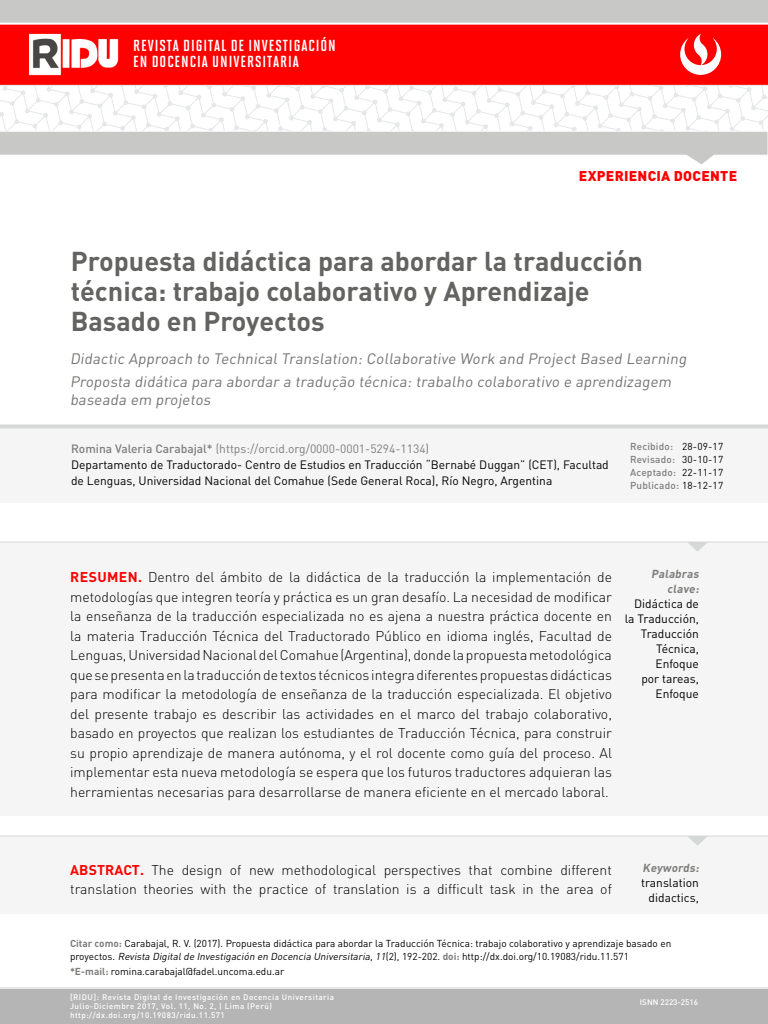
<style>
.page{position:relative;width:768px;height:1024px;background:#fff}
.page>*{position:absolute;margin:0;border:0;box-sizing:border-box;transform-origin:0 0}
.Titulo_1{font:700 27px/30px "DIN Pro";color:#636361}
.t1{font:16px "Solano Gothic MVB Std Bd Cap";letter-spacing:.06em;color:#fff}
.Titulo_2{font:15px/18px "DIN Pro";color:#767574}
.Texto_1{font:300 14px/19.5px "DIN Pro";color:#000;text-align:justify}
.Texto_1-2{font:900 14px "DIN Pro";letter-spacing:.02em;color:#fe0000}
.Autor{font:12px/16px "DIN Pro";color:#000}
.Palabras_clave{font:12px/15px "DIN Pro";color:#000;text-align:right}
.Autor-2{font:12px "DIN Pro";color:#7f7e7d}
.Palabras_clave_2{font:700 11.5px/15px "DIN Pro";color:#7f7e7d;text-align:right}
.Texto_1-3{font:10px/13px "DIN Pro";color:#000}
.Texto_1-4{font:500 10px/13px "DIN Pro";letter-spacing:.02em;color:#7f7e7d}
.Texto_1-5{font:500 8px/9px "DIN Pro";letter-spacing:.06em;color:#fff}
.Texto_1-6{font:500 8px "DIN Pro";color:#fff}
.s1{font-weight:500}
.s2{font-weight:400;color:#000}
.s3{font-weight:700;color:#fe0000}
.s4{font-weight:700;color:#7f7e7d}
.s5{font-style:italic}
</style>
<div class="page">
<div style="left:0;top:24px;width:768px;height:61px;background:#fe0000"></div>
<img style="left:30px;top:34px;width:88px;height:40px">
<div style="left:28px;top:32px;width:92px;height:44px;border:1px solid #fe0000"></div>
<svg style="left:0;top:86px;width:768px;height:78px"></svg>
<hr style="left:0;top:85px;width:768px;height:1px;background:#e7e7e8">
<svg style="left:0;top:0;width:768px;height:25px"></svg>
<svg style="left:680px;top:34px;width:41px;height:41px"></svg>
<div style="left:0;top:988px;width:768px;height:36px;background:#b6b5b5"></div>
<hr style="left:0;top:987px;width:768px;height:2px;background:#e7e7e8">
<div style="left:0;top:426px;width:768px;height:76px;background:#f5f5f5"></div>
<svg style="left:0;top:424px;width:768px;height:4px;fill:#d6d8d7"></svg>
<div style="left:0;top:542px;width:768px;height:274px;background:#f5f5f5"></div>
<div style="left:0;top:836px;width:768px;height:78px;background:#f5f5f5"></div>
<hr style="left:0;top:542px;width:768px;height:1px;background:#d6d8d7">
<hr style="left:0;top:836px;width:768px;height:1px;background:#d6d8d7">
<svg style="left:688px;top:543px;width:19px;height:9px"></svg>
<svg style="left:688px;top:837px;width:19px;height:9px"></svg>
<p class="t1" style="left:133px;top:37px;width:204px">REVISTA DIGITAL DE INVESTIGACIÓN</p>
<p class="t1" style="left:133px;top:53px;width:167px">EN DOCENCIA UNIVERSITARIA</p>
<p class="Texto_1-2" style="left:579px;top:166px;width:160px">EXPERIENCIA DOCENTE</p>
<p class="Titulo_1" style="left:71px;top:245px;width:574px">Propuesta didáctica para abordar la traducción técnica: trabajo colaborativo y Aprendizaje<br>Basado en Proyectos</p>
<p class="Titulo_2" style="left:70px;top:349px;width:621px">Didactic Approach to Technical Translation: Collaborative Work and Project Based Learning</p>
<p class="Titulo_2" style="left:70px;top:372px;width:605px">Proposta didática para abordar a tradução técnica: trabalho colaborativo e aprendizagem baseada em projetos</p>
<p class="Autor-2" style="left:71px;top:440px;width:360px"><span class="s1">Romina Valeria Carabajal*</span> (https://orcid.org/0000-0001-5294-1134)</p>
<p class="Autor" style="left:71px;top:456px;width:539px">Departamento de Traductorado- Centro de Estudios en Traducción “Bernabé Duggan” (CET), Facultad de Lenguas, Universidad Nacional del Comahue (Sede General Roca), Río Negro, Argentina</p>
<p class="Texto_1-4" style="left:630px;top:440px;width:95px">Recibido: <span class="s2">28-09-17<br></span>Revisado: <span class="s2">30-10-17</span></p>
<p class="Texto_1-4" style="left:630px;top:466px;width:95px">Aceptado: <span class="s2">22-11-17<br></span>Publicado: <span class="s2">18-12-17</span></p>
<p class="Texto_1" style="left:70px;top:567px;width:543px"><span class="s3">RESUMEN.</span> Dentro del ámbito de la didáctica de la traducción la implementación de metodologías que integren teoría y práctica es un gran desafío. La necesidad de modificar la enseñanza de la traducción especializada no es ajena a nuestra práctica docente en la materia Traducción Técnica del Traductorado Público en idioma inglés, Facultad de Lenguas, Universidad Nacional del Comahue (Argentina), donde la propuesta metodológica que se presenta en la traducción de textos técnicos integra diferentes propuestas didácticas para modificar la metodología de enseñanza de la traducción especializada. El objetivo del presente trabajo es describir las actividades en el marco del trabajo colaborativo, basado en proyectos que realizan los estudiantes de Traducción Técnica, para construir su propio aprendizaje de manera autónoma, y el rol docente como guía del proceso. Al implementar esta nueva metodología se espera que los futuros traductores adquieran las herramientas necesarias para desarrollarse de manera eficiente en el mercado laboral.</p>
<p class="Palabras_clave_2" style="left:651px;top:566px;width:51px">Palabras clave:</p>
<p class="Palabras_clave" style="left:625px;top:595px;width:76px">Didáctica de la Traducción,<br>Traducción<br>Técnica,<br>Enfoque<br>por tareas,<br>Enfoque</p>
<p class="Texto_1" style="left:70px;top:859px;width:543px"><span class="s3">ABSTRACT.</span> The design of new methodological perspectives that combine different translation theories with the practice of translation is a difficult task in the area of</p>
<p class="Palabras_clave_2" style="left:643px;top:860px;width:60px">Keywords:</p>
<p class="Palabras_clave" style="left:641px;top:874px;width:59px">translation didactics,</p>
<p class="Texto_1-3" style="left:70px;top:936px;width:603px"><span class="s4">Citar como:</span> Carabajal, R. V. (2017). Propuesta didáctica para abordar la Traducción Técnica: trabajo colaborativo y aprendizaje basado en proyectos. <span class="s5">Revista Digitalde Investigación en Docencia Universitaria,11</span>(2), 192-202. <span class="s4">doi:</span> http://dx.doi.org/10.19083/ridu.11.571</p>
<p class="Texto_1-3" style="left:70px;top:965px;width:216px"><span class="s4">*E-mail:</span> romina.carabajal@fadel.uncoma.edu.ar</p>
<p class="Texto_1-5" style="left:70px;top:992px;width:266px">[RIDU]: Revista Digital de Investigación en Docencia Universitaria<br>Julio-Diciembre 2017, Vol. 11, No. 2, | Lima (Perú)</p>
<p class="Texto_1-5" style="left:70px;top:1010px;width:156px">http://dx.doi.org/10.19083/ridu.11.571</p>
<p class="Texto_1-6" style="left:640px;top:997px;width:60px">ISNN 2223-2516</p>
</div>
